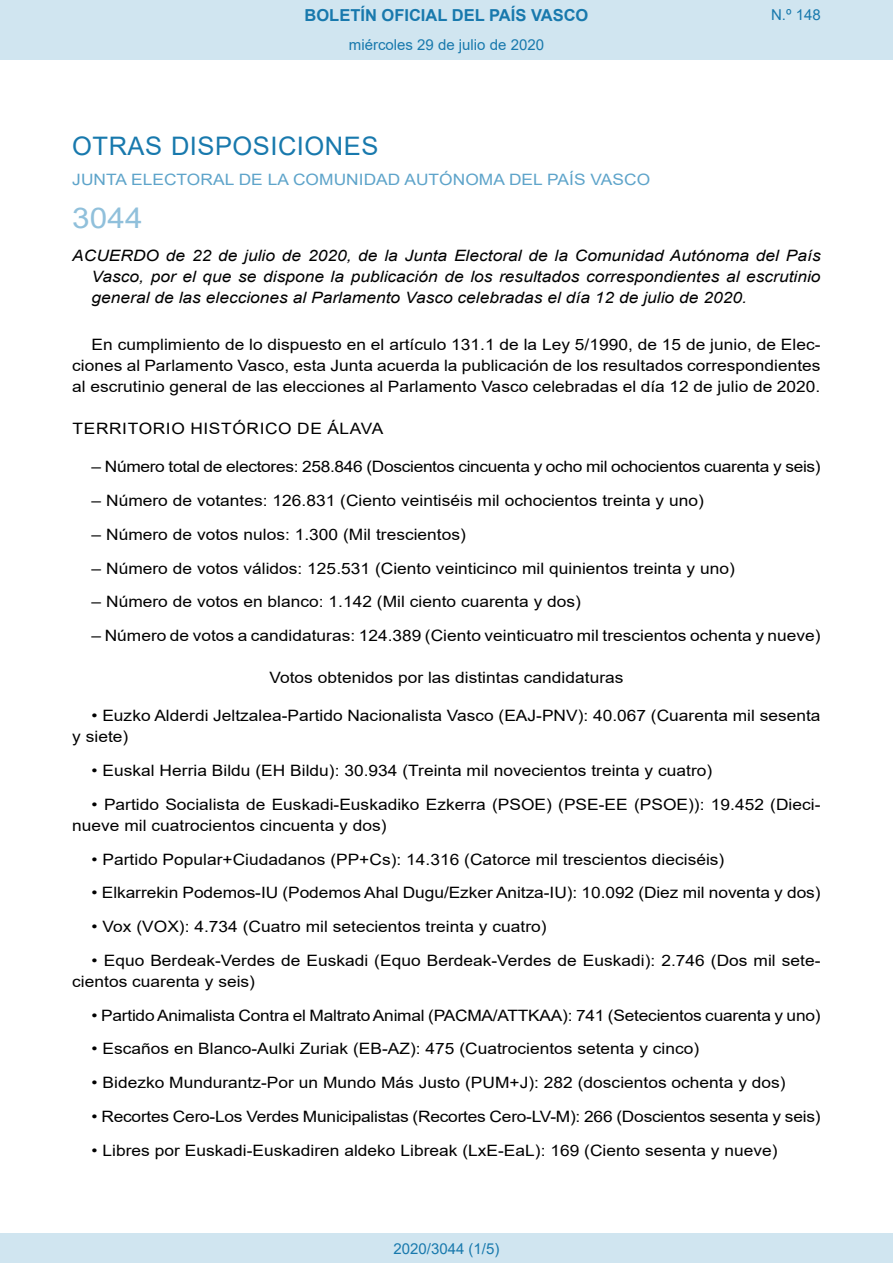
<style>
.page{position:relative;width:893px;height:1263px;background:#fff}
.page>*{position:absolute;margin:0;border:0;box-sizing:border-box;transform-origin:0 0}
.BOPVOrden{font:28.5px "Arial";color:#90c0db;scale:1.11 1}
.BOPVSeccion{font:25.5px "Arial";letter-spacing:.02em;color:#1879ad}
.t1{font:700 16.5px "Arial";color:#1879ad}
.BOPVDetalle{font:15.6px/21px "Arial";color:#000;scale:1.11 1}
.BOPVTitulo{font:italic 15.6px/21px "Arial";color:#000;text-align:justify;scale:1.11 1}
.BOPVDetalle-2{font:15.6px "Arial";letter-spacing:-.02em;color:#000;scale:1.11 1}
.BOPVOrganismo{font:15.6px "Arial";letter-spacing:.005em;color:#5ea4ca;scale:1.11 1}
.BOPVClaveMinusculas{font:15.6px "Arial";color:#000;scale:1.11 1}
.BOPVDisposicion{font:15.6px "Arial";letter-spacing:.035em;color:#000;scale:1.11 1}
.Paginacion_Centro{font:15px "Arial";color:#1879ad}
</style>
<div class="page">
<div style="left:0;top:0;width:893px;height:60px;background:#d0e5f0"></div>
<div style="left:0;top:1233px;width:893px;height:30px;background:#d0e5f0"></div>
<p class="t1" style="left:305px;top:3px;width:285px">BOLETÍN OFICIAL DEL PAÍS VASCO</p>
<p class="Paginacion_Centro" style="left:349px;top:35px;width:197px">miércoles 29 de julio de 2020</p>
<p class="Paginacion_Centro" style="left:771px;top:5px;width:51px">N.º 148</p>
<p class="BOPVSeccion" style="left:72px;top:128px;width:308px">OTRAS DISPOSICIONES</p>
<p class="BOPVOrganismo" style="left:72px;top:169px;width:522px">JUNTA ELECTORAL DE LA COMUNIDAD AUTÓNOMA DEL PAÍS VASCO</p>
<p class="BOPVOrden" style="left:72px;top:198px;width:65px">3044</p>
<p class="BOPVTitulo" style="left:92px;top:246px;width:658px;text-indent:-19px">ACUERDO de 22 de julio de 2020, de la Junta Electoral de la Comunidad Autónoma del País Vasco, por el que se dispone la publicación de los resultados correspondientes al escrutinio general de las elecciones al Parlamento Vasco celebradas el día 12 de julio de 2020.</p>
<p class="BOPVDetalle" style="left:72px;top:334px;width:676px;text-align:justify;text-indent:19px">En cumplimiento de lo dispuesto en el artículo 131.1 de la Ley 5/1990, de 15 de junio, de Elec&shy;ciones al Parlamento Vasco, esta Junta acuerda la publicación de los resultados correspondientes al escrutinio general de las elecciones al Parlamento Vasco celebradas el día 12 de julio de 2020.</p>
<p class="BOPVDisposicion" style="left:73px;top:418px;width:281px">TERRITORIO HISTÓRICO DE ÁLAVA</p>
<p class="BOPVDetalle-2" style="left:92px;top:456px;width:658px">– Número total de electores: 258.846 (Doscientos cincuenta y ocho mil ochocientos cuarenta y seis)</p>
<p class="BOPVDetalle" style="left:92px;top:490px;width:553px">– Número de votantes: 126.831 (Ciento veintiséis mil ochocientos treinta y uno)</p>
<p class="BOPVDetalle" style="left:92px;top:524px;width:339px">– Número de votos nulos: 1.300 (Mil trescientos)</p>
<p class="BOPVDetalle" style="left:92px;top:557px;width:581px">– Número de votos válidos: 125.531 (Ciento veinticinco mil quinientos treinta y uno)</p>
<p class="BOPVDetalle" style="left:92px;top:591px;width:442px">– Número de votos en blanco: 1.142 (Mil ciento cuarenta y dos)</p>
<p class="BOPVDetalle" style="left:92px;top:625px;width:658px">– Número de votos a candidaturas: 124.389 (Ciento veinticuatro mil trescientos ochenta y nueve)</p>
<p class="BOPVClaveMinusculas" style="left:269px;top:667px;width:320px">Votos obtenidos por las distintas candidaturas</p>
<p class="BOPVDetalle" style="left:72px;top:705px;width:676px;text-indent:19px">• Euzko Alderdi Jeltzalea-Partido Nacionalista Vasco (EAJ-PNV): 40.067 (Cuarenta mil sesenta y siete)</p>
<p class="BOPVDetalle" style="left:92px;top:760px;width:561px">• Euskal Herria Bildu (EH Bildu): 30.934 (Treinta mil novecientos treinta y cuatro)</p>
<p class="BOPVDetalle" style="left:72px;top:794px;width:676px;text-indent:19px">• Partido Socialista de Euskadi-Euskadiko Ezkerra (PSOE) (PSE-EE (PSOE)): 19.452 (Dieci&shy;nueve mil cuatrocientos cincuenta y dos)</p>
<p class="BOPVDetalle" style="left:92px;top:848px;width:572px">• Partido Popular+Ciudadanos (PP+Cs): 14.316 (Catorce mil trescientos dieciséis)</p>
<p class="BOPVDetalle" style="left:92px;top:882px;width:658px">• Elkarrekin Podemos-IU (Podemos Ahal Dugu/Ezker Anitza-IU): 10.092 (Diez mil noventa y dos)</p>
<p class="BOPVDetalle" style="left:92px;top:916px;width:411px">• Vox (VOX): 4.734 (Cuatro mil setecientos treinta y cuatro)</p>
<p class="BOPVDetalle" style="left:72px;top:950px;width:676px;text-indent:19px">• Equo Berdeak-Verdes de Euskadi (Equo Berdeak-Verdes de Euskadi): 2.746 (Dos mil sete&shy;cientos cuarenta y seis)</p>
<p class="BOPVDetalle" style="left:92px;top:1004px;width:658px">• Partido Animalista Contra el Maltrato Animal (PACMA/ATTKAA): 741 (Setecientos cuarenta y uno)</p>
<p class="BOPVDetalle" style="left:92px;top:1038px;width:549px">• Escaños en Blanco-Aulki Zuriak (EB-AZ): 475 (Cuatrocientos setenta y cinco)</p>
<p class="BOPVDetalle" style="left:92px;top:1072px;width:627px">• Bidezko Mundurantz-Por un Mundo Más Justo (PUM+J): 282 (doscientos ochenta y dos)</p>
<p class="BOPVDetalle" style="left:92px;top:1106px;width:658px">• Recortes Cero-Los Verdes Municipalistas (Recortes Cero-LV-M): 266 (Doscientos sesenta y seis)</p>
<p class="BOPVDetalle" style="left:92px;top:1140px;width:619px">• Libres por Euskadi-Euskadiren aldeko Libreak (LxE-EaL): 169 (Ciento sesenta y nueve)</p>
<p class="Paginacion_Centro" style="left:393px;top:1238px;width:107px">2020/3044 (1/5)</p>
</div>
